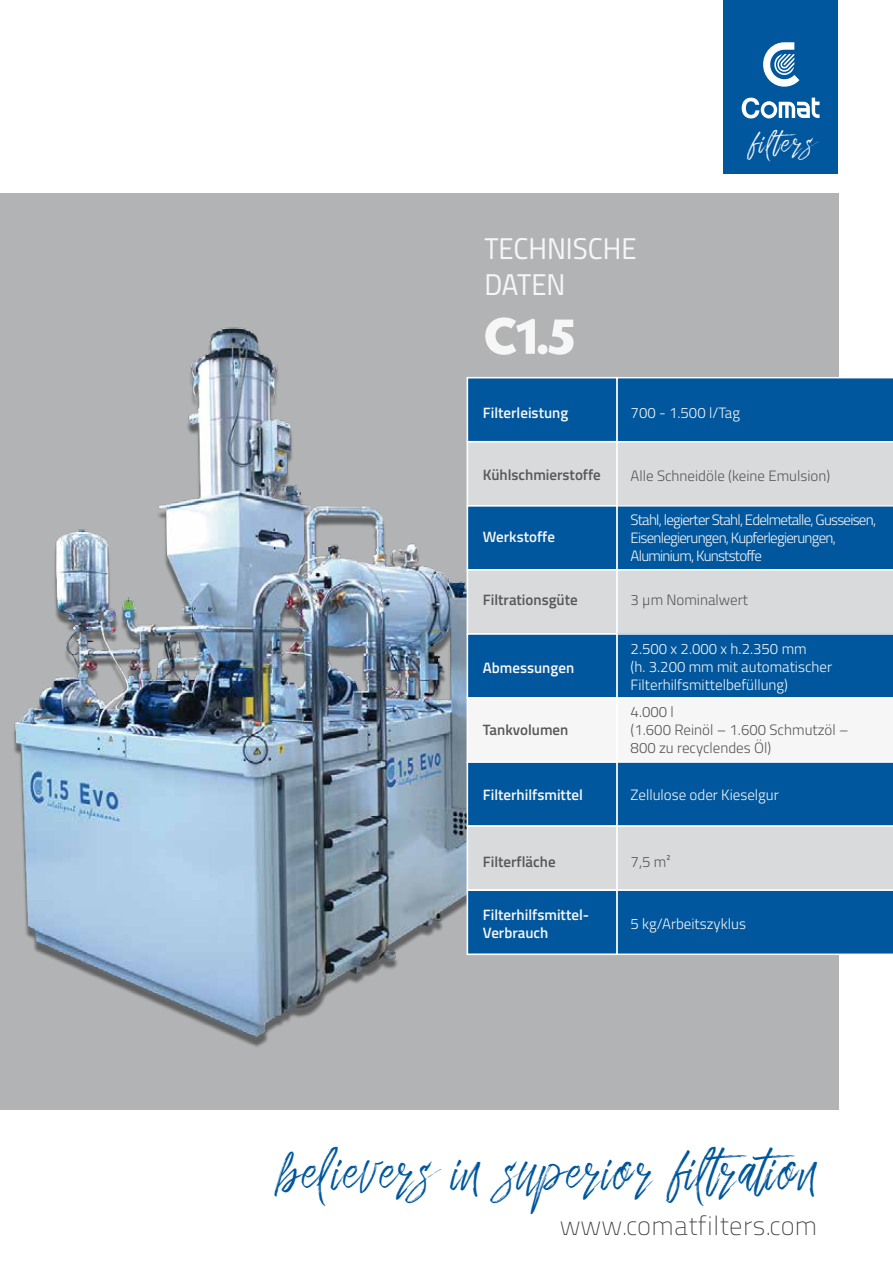
<style>
.page{position:relative;width:893px;height:1263px;background:#fff}
.page>*{position:absolute;margin:0;border:0;box-sizing:border-box;transform-origin:0 0}
.t1{font:700 54px "Today SHOP";color:#f6f6f6}
.t2{font:47.85px "Dreamlight Typeface Free Demo";letter-spacing:.025em;color:#00579d;scale:.94 1}
.t3{font:30px/36px "Titillium Regular Upright";color:#f6f6f6}
.t4{font:27px "Titillium Title 20";color:#3e3d40}
.t5{font:25.5px "Dreamlight Typeface Free Demo";letter-spacing:.065em;color:#f6f6f6}
.t6{font:300 15px/18px "Titillium";letter-spacing:-.01em;color:#f6f6f6}
.t7{font:300 15px/18px "Titillium";color:#58585a}
.t8{font:300 15px/18px "Titillium";letter-spacing:-.05em;color:#f6f6f6}
.t9{font:600 15px/18px "Titillium";color:#f6f6f6}
.t10{font:600 15px "Titillium";color:#58585a}
</style>
<div class="page">
<div style="left:723px;top:0;width:115px;height:173px;background:#00579d"></div>
<svg style="left:763px;top:42px;width:36px;height:45px"></svg>
<svg style="left:742px;top:98px;width:78px;height:20px"></svg>
<div style="left:0;top:193px;width:838px;height:917px;background:#b1b3b4"></div>
<img style="left:14px;top:327px;width:453px;height:720px">
<div style="left:467px;top:377px;width:151px;height:65px;background:#00579d;border:2px solid #fff"></div>
<div style="left:467px;top:441px;width:151px;height:66px;background:#d9dadb;border:2px solid #fff"></div>
<div style="left:467px;top:505px;width:151px;height:66px;background:#00579d;border:2px solid #fff"></div>
<div style="left:467px;top:569px;width:151px;height:66px;background:#d9dadb;border:2px solid #fff"></div>
<div style="left:467px;top:633px;width:151px;height:66px;background:#00579d;border:2px solid #fff"></div>
<div style="left:467px;top:697px;width:151px;height:66px;background:#f6f6f6"></div>
<div style="left:467px;top:761px;width:151px;height:66px;background:#00579d;border:2px solid #fff"></div>
<div style="left:467px;top:825px;width:151px;height:66px;background:#d9dadb;border:2px solid #fff"></div>
<div style="left:467px;top:889px;width:151px;height:66px;background:#00579d;border:2px solid #fff"></div>
<svg style="left:616px;top:377px;width:277px;height:578px;background:#6897bd"></svg>
<h3 class="t3" style="left:484px;top:229px;width:154px">TECHNISCHE<br>DATEN</h3>
<h1 class="t1" style="left:484px;top:309px;width:91px">C1.5</h1>
<h3 class="t5" style="left:751px;top:131px;width:64px">filters</h3>
<p class="t9" style="left:483px;top:403px;width:87px">Filterleistung</p>
<p class="t6" style="left:631px;top:403px;width:111px">700 - 1.500 l/Tag</p>
<p class="t10" style="left:483px;top:464px;width:119px">Kühlschmierstoffe</p>
<p class="t7" style="left:631px;top:466px;width:201px">Alle Schneidöle (keine Emulsion)</p>
<p class="t9" style="left:483px;top:527px;width:74px">Werkstoffe</p>
<p class="t8" style="left:631px;top:510px;width:247px">Stahl, legierter Stahl, Edelmetalle, Gusseisen,<br>Eisenlegierungen, Kupferlegierungen,<br>Aluminium, Kunststoffe</p>
<p class="t10" style="left:483px;top:588px;width:96px">Filtrationsgüte</p>
<p class="t7" style="left:631px;top:590px;width:119px">3 µm Nominalwert</p>
<p class="t9" style="left:483px;top:658px;width:93px">Abmessungen</p>
<p class="t10" style="left:483px;top:718px;width:87px">Tankvolumen</p>
<p class="t6" style="left:631px;top:639px;width:203px">2.500 x 2.000 x h.2.350 mm<br>(h. 3.200 mm mit automatischer<br>Filterhilfsmittelbefüllung)</p>
<p class="t7" style="left:631px;top:702px;width:219px">4.000 l<br>(1.600 Reinöl – 1.600 Schmutzöl –<br>800 zu recyclendes Öl)</p>
<p class="t9" style="left:483px;top:785px;width:101px">Filterhilfsmittel</p>
<p class="t6" style="left:631px;top:785px;width:150px">Zellulose oder Kieselgur</p>
<p class="t10" style="left:483px;top:850px;width:74px">Filterfläche</p>
<p class="t7" style="left:631px;top:852px;width:42px">7,5 m²</p>
<p class="t9" style="left:483px;top:905px;width:108px">Filterhilfsmittel-<br>Verbrauch</p>
<p class="t6" style="left:631px;top:914px;width:117px">5 kg/Arbeitszyklus</p>
<h2 class="t2" style="left:279px;top:1149px;width:575px">believers in superior filtration</h2>
<h3 class="t4" style="left:560px;top:1208px;width:259px">www.comatfilters.com</h3>
</div>
